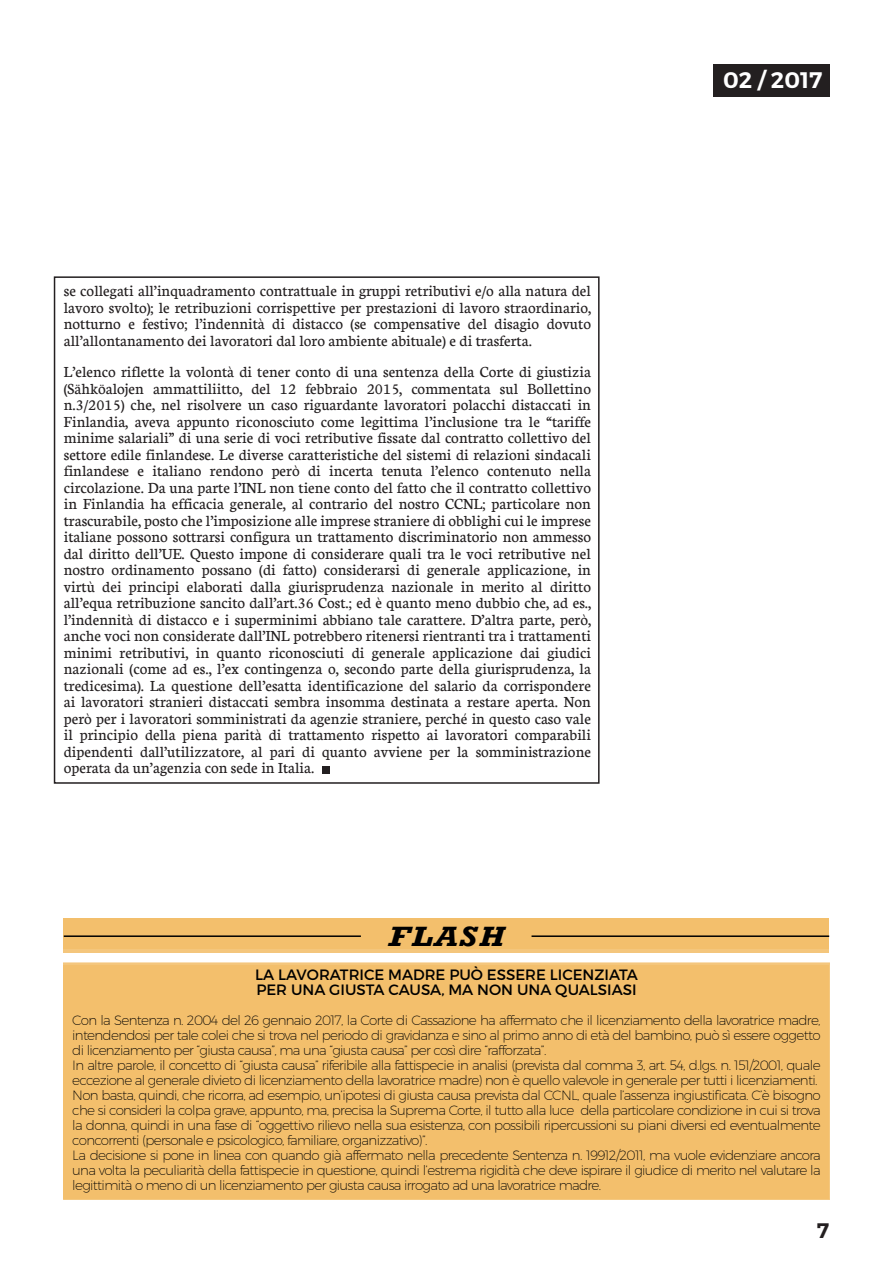
<style>
.page{position:relative;width:893px;height:1263px;background:#fff}
.page>*{position:absolute;margin:0;border:0;box-sizing:border-box;transform-origin:0 0}
.t1{font:italic 700 28.65px "Rockwell";letter-spacing:.07em;color:#000;scale:1.2 1}
.t2{font:600 22.5px "Montserrat";color:#fff}
.t3{font:600 21px "Montserrat";color:#231f20}
.t4{font:16.5px/16.5px "Neuton";color:#231f20;text-align:justify}
.t5{font:15px/15px "Montserrat";color:#000}
.t6{font:200 13.5px/15px "Montserrat";letter-spacing:-.05em;color:#000}
</style>
<div class="page">
<div style="left:713px;top:64px;width:116px;height:33px;background:#231f20"></div>
<div style="left:64px;top:965px;width:765px;height:234px;background:#f3bf6c"></div>
<div style="left:64px;top:920px;width:765px;height:32px;background:#f4c67c"></div>
<div style="left:64px;top:918px;width:765px;height:31px;background:#f3bf6c"></div>
<hr style="left:531px;top:935px;width:298px;height:2px;background:#000">
<hr style="left:64px;top:935px;width:297px;height:2px;background:#000">
<div style="left:322px;top:766px;width:7px;height:7px;background:#231f20"></div>
<div style="left:54px;top:276px;width:546px;height:508px;border:2px solid #231f20"></div>
<p class="t4" style="left:64px;top:282px;width:529px">se collegati all’inquadramento contrattuale in gruppi retributivi e/o alla natura del lavoro svolto); le retribuzioni corrispettive per prestazioni di lavoro straordinario, notturno e festivo; l’indennità di distacco (se compensative del disagio dovuto all’allontanamento dei lavoratori dal loro ambiente abituale) e di trasferta.</p>
<p class="t4" style="left:64px;top:363px;width:529px">L’elenco riflette la volontà di tener conto di una sentenza della Corte di giustizia (Sähköalojen ammattiliitto, del 12 febbraio 2015, commentata sul Bollettino n.3/2015) che, nel risolvere un caso riguardante lavoratori polacchi distaccati in Finlandia, aveva appunto riconosciuto come legittima l’inclusione tra le “tariffe minime salariali” di una serie di voci retributive fissate dal contratto collettivo del settore edile finlandese. Le diverse caratteristiche del sistemi di relazioni sindacali finlandese e italiano rendono però di incerta tenuta l’elenco contenuto nella circolazione. Da una parte l’INL non tiene conto del fatto che il contratto collettivo in Finlandia ha efficacia generale, al contrario del nostro CCNL; particolare non trascurabile, posto che l’imposizione alle imprese straniere di obblighi cui le imprese italiane possono sottrarsi configura un trattamento discriminatorio non ammesso dal diritto dell’UE. Questo impone di considerare quali tra le voci retributive nel nostro ordinamento possano (di fatto) considerarsi di generale applicazione, in virtù dei principi elaborati dalla giurisprudenza nazionale in merito al diritto all’equa retribuzione sancito dall’art.36 Cost.; ed è quanto meno dubbio che, ad es., l’indennità di distacco e i superminimi abbiano tale carattere. D’altra parte, però, anche voci non considerate dall’INL potrebbero ritenersi rientranti tra i trattamenti minimi retributivi, in quanto riconosciuti di generale applicazione dai giudici nazionali (come ad es., l’ex contingenza o, secondo parte della giurisprudenza, la tredicesima). La questione dell’esatta identificazione del salario da corrispondere ai lavoratori stranieri distaccati sembra insomma destinata a restare aperta. Non però per i lavoratori somministrati da agenzie straniere, perché in questo caso vale il principio della piena parità di trattamento rispetto ai lavoratori comparabili dipendenti dall’utilizzatore, al pari di quanto avviene per la somministrazione operata da un’agenzia con sede in Italia.</p>
<h1 class="t1" style="left:388px;top:919px;width:98px">FLASH</h1>
<h2 class="t2" style="left:723px;top:66px;width:101px">02 / 2017</h2>
<p class="t5" style="left:255px;top:967px;width:384px">LA LAVORATRICE MADRE PUÒ ESSERE LICENZIATA<br>PER UNA GIUSTA CAUSA, MA NON UNA QUALSIASI</p>
<p class="t6" style="left:72px;top:1012px;width:750px">Con la Sentenza n. 2004 del 26 gennaio 2017, la Corte di Cassazione ha affermato che il licenziamento della lavoratrice madre, intendendosi per tale colei che si trova nel periodo di gravidanza e sino al primo anno di età del bambino, può sì essere oggetto di licenziamento per “giusta causa”, ma una “giusta causa” per così dire “rafforzata”.<br>In altre parole, il concetto di “giusta causa” riferibile alla fattispecie in analisi (prevista dal comma 3, art. 54, d.lgs. n. 151/2001, quale eccezione al generale divieto di licenziamento della lavoratrice madre) non è quello valevole in generale per tutti i licenziamenti.<br>Non basta, quindi, che ricorra, ad esempio, un’ipotesi di giusta causa prevista dal CCNL, quale l’assenza ingiustificata. C’è bisogno che si consideri la colpa grave, appunto, ma, precisa la Suprema Corte, il tutto alla luce della particolare condizione in cui si trova la donna, quindi in una fase di “oggettivo rilievo nella sua esistenza, con possibili ripercussioni su piani diversi ed eventualmente concorrenti (personale e psicologico, familiare, organizzativo)”.<br>La decisione si pone in linea con quando già affermato nella precedente Sentenza n. 19912/2011, ma vuole evidenziare ancora una volta la peculiarità della fattispecie in questione, quindi l’estrema rigidità che deve ispirare il giudice di merito nel valutare la legittimità o meno di un licenziamento per giusta causa irrogato ad una lavoratrice madre.</p>
<p class="t3" style="left:817px;top:1218px;width:14px">7</p>
</div>
